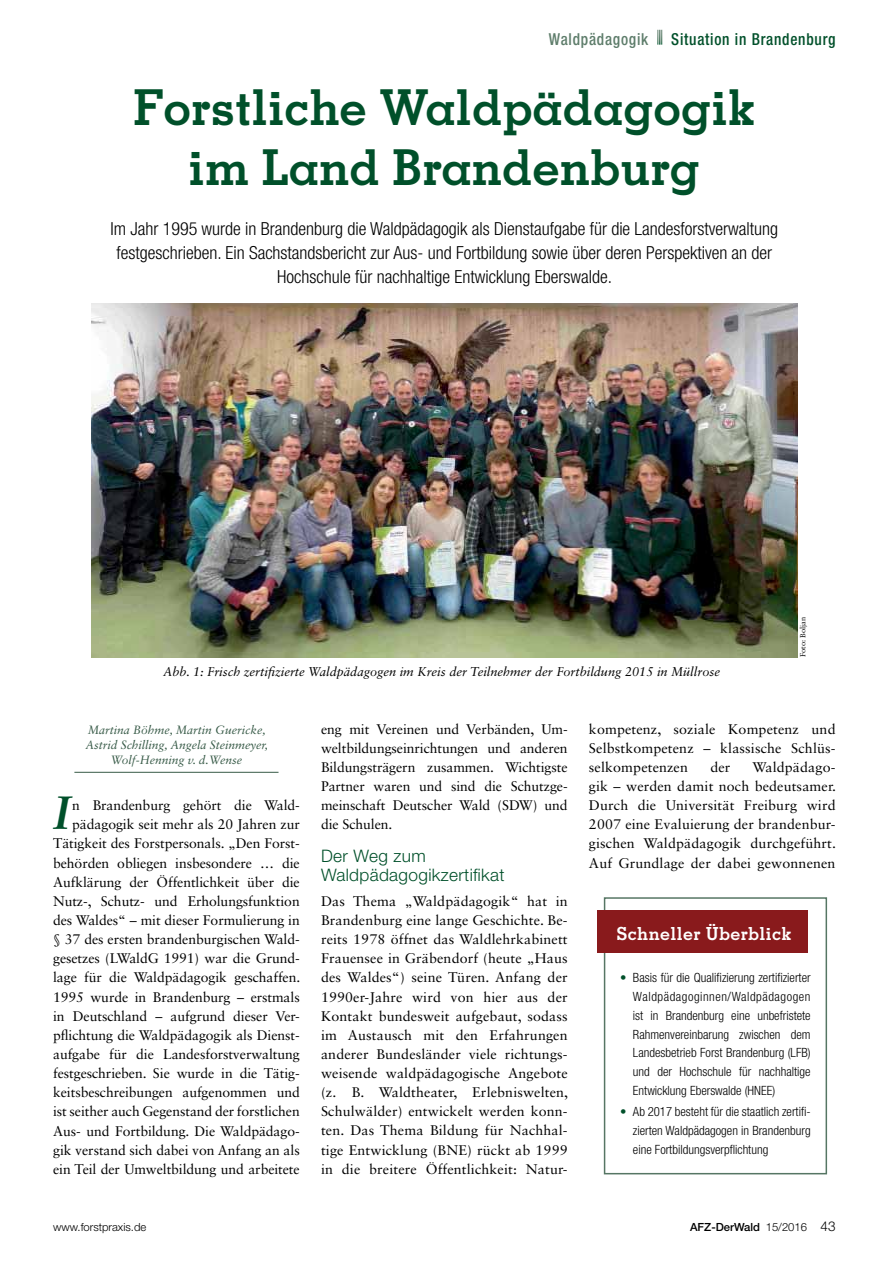
<style>
.page{position:relative;width:893px;height:1263px;background:#fff}
.page>*{position:absolute;margin:0;border:0;box-sizing:border-box;transform-origin:0 0}
.t1{font:700 49.5px/60px "Memphis LT Std";color:#00502a;text-align:center}
.t2{font:italic 700 46.65px "Sabon LT Std";color:#00502a}
.t3{font:300 condensed 18px/24px "Helvetica Neue LT Std";color:#000;text-align:center}
.t4{font:700 18px "Memphis LT Std";letter-spacing:.02em;color:#fff}
.t5{font:300 17.25px/19.5px "Helvetica Neue LT Std";letter-spacing:.02em;color:#00502a}
.t6{font:500 condensed 16.5px "Helvetica Neue LT Std";letter-spacing:.05em;color:#00502a;scale:.93 1}
.t7{font:500 condensed 16.5px "Helvetica Neue LT Std";letter-spacing:.05em;color:#5e7d6b;scale:.93 1}
.t8{font:13.95px/19.2px "Sabon LT Std";letter-spacing:-.005em;color:#000;text-align:justify}
.t9{font:300 condensed 12.75px/18.8px "Helvetica Neue LT Std";color:#000;text-align:justify}
.t10{font:italic 12.75px "Sabon LT Std";color:#000}
.t11{font:italic 12px/15px "Sabon LT Std";color:#375a47;text-align:center}
.t12{font:500 11.25px "Helvetica Neue LT Std";color:#000}
.t13{font:300 11.25px "Helvetica Neue LT Std";color:#000}
.t14{font:7.5px "Sabon LT Std";color:#000}
.s1{color:#00502a}
.s2{font-weight:300}
.s3{font-weight:300;font-size:13.5px}
</style>
<div class="page">
<svg style="left:658px;top:30px;width:4px;height:15px"></svg>
<hr style="left:74px;top:772px;width:205px;height:1px;background:#375a47">
<div style="left:604px;top:897px;width:223px;height:277px;border:2px solid #567664"></div>
<div style="left:597px;top:910px;width:211px;height:42px;background:#891a1c"></div>
<img style="left:91px;top:303px;width:706px;height:354px">
<p class="t7" style="left:549px;top:29px;width:109px">Waldpädagogik</p>
<p class="t6" style="left:671px;top:29px;width:178px">Situation in Brandenburg</p>
<h1 class="t1" style="left:133px;top:77px;width:623px">Forstliche Waldpädagogik im Land Brandenburg</h1>
<p class="t3" style="left:110px;top:216px;width:669px">Im Jahr 1995 wurde in Brandenburg die Waldpädagogik als Dienstaufgabe für die Landesforstverwaltung festgeschrieben. Ein Sachstandsbericht zur Aus- und Fortbildung sowie über deren Perspektiven an der<br>Hochschule für nachhaltige Entwicklung Eberswalde.</p>
<p class="t10" style="left:163px;top:664px;width:558px">Abb. 1: Frisch zertifizierte Waldpädagogen im Kreis der Teilnehmer der Fortbildung 2015 in Müllrose</p>
<p class="t14" style="left:798px;top:657px;width:42px;rotate:-90deg">Foto: Boljan</p>
<p class="t11" style="left:85px;top:722px;width:184px">Martina Böhme, Martin Guericke,<br>Astrid Schilling, Angela Steinmeyer,<br>Wolf-Henning v. d.Wense</p>
<h2 class="t2" style="left:54px;top:785px;width:18px">I</h2>
<p class="t8" style="left:53px;top:795px;width:249px;text-align:right">n Brandenburg gehört die Wald&shy;pädagogik seit mehr als 20 Jahren zur Tätigkeit des Forstpersonals. „Den Forst&shy;behörden obliegen insbesondere … die Aufklärung der Öffentlichkeit über die Nutz-, Schutz- und Erholungsfunktion des Waldes“ – mit dieser Formulierung in § 37 des ersten brandenburgischen Wald&shy;gesetzes (LWaldG 1991) war die Grund&shy;lage für die Waldpädagogik geschaffen.<br>1995 wurde in Brandenburg – erstmals in Deutschland – aufgrund dieser Ver&shy;pflichtung die Waldpädagogik als Dienst&shy;aufgabe für die Landesforstverwaltung festgeschrieben. Sie wurde in die Tätig&shy;keitsbeschreibungen aufgenommen und ist seither auch Gegenstand der forstlichen Aus- und Fortbildung. Die Waldpädago&shy;gik verstand sich dabei von Anfang an als ein Teil der Umweltbildung und arbeitete</p>
<p class="t8" style="left:321px;top:719px;width:248px">eng mit Vereinen und Verbänden, Um&shy;weltbildungseinrichtungen und anderen Bildungsträgern zusammen. Wichtigste Partner waren und sind die Schutzge&shy;meinschaft Deutscher Wald (SDW) und die Schulen.</p>
<p class="t5" style="left:321px;top:845px;width:185px">Der Weg zum<br>Waldpädagogikzertifikat</p>
<p class="t8" style="left:321px;top:891px;width:249px">Das Thema „Waldpädagogik“ hat in Brandenburg eine lange Geschichte. Be&shy;reits 1978 öffnet das Waldlehrkabinett Frauensee in Gräbendorf (heute „Haus des Waldes“) seine Türen. Anfang der 1990er-Jahre wird von hier aus der Kontakt bundesweit aufgebaut, sodass im Austausch mit den Erfahrungen anderer Bundesländer viele richtungs&shy;weisende waldpädagogische Angebote (z. B. Waldtheater, Erlebniswelten, Schulwälder) entwickelt werden konn&shy;ten. Das Thema Bildung für Nachhal&shy;tige Entwicklung (BNE) rückt ab 1999 in die breitere Öffentlichkeit: Natur-</p>
<p class="t8" style="left:589px;top:719px;width:248px">kompetenz, soziale Kompetenz und Selbstkompetenz – klassische Schlüs&shy;selkompetenzen</p>
<p class="t8" style="left:589px;top:757px;width:249px;text-indent:163px">Waldpädago&shy;gik – werden damit noch bedeutsamer.<br>Durch die Universität Freiburg wird 2007 eine Evaluierung der brandenbur&shy;gischen Waldpädagogik durchgeführt.<br>Auf Grundlage der dabei gewonnenen</p>
<p class="t8" style="left:710px;top:757px;width:22px">der</p>
<p class="t4" style="left:617px;top:922px;width:176px">Schneller Überblick</p>
<p class="t9" style="left:633px;top:968px;width:179px;text-indent:-13px"><span class="s1">•</span> Basis für die Qualifizierung zertifizierter Waldpädagoginnen/Waldpädagogen ist in Brandenburg eine unbefristete Rahmenvereinbarung zwischen dem Landesbetrieb Forst Brandenburg (LFB) und der Hochschule für nachhaltige Entwicklung Eberswalde (HNEE)</p>
<p class="t9" style="left:633px;top:1102px;width:179px;text-indent:-13px"><span class="s1">•</span> Ab 2017 besteht für die staatlich zertifi&shy;zierten Waldpädagogen in Brandenburg eine Fortbildungsverpflichtung</p>
<p class="t13" style="left:53px;top:1220px;width:95px">www.forstpraxis.de</p>
<p class="t12" style="left:690px;top:1220px;width:147px">AFZ-DerWald <span class="s2">15/2016</span> <span class="s3">43</span></p>
</div>
